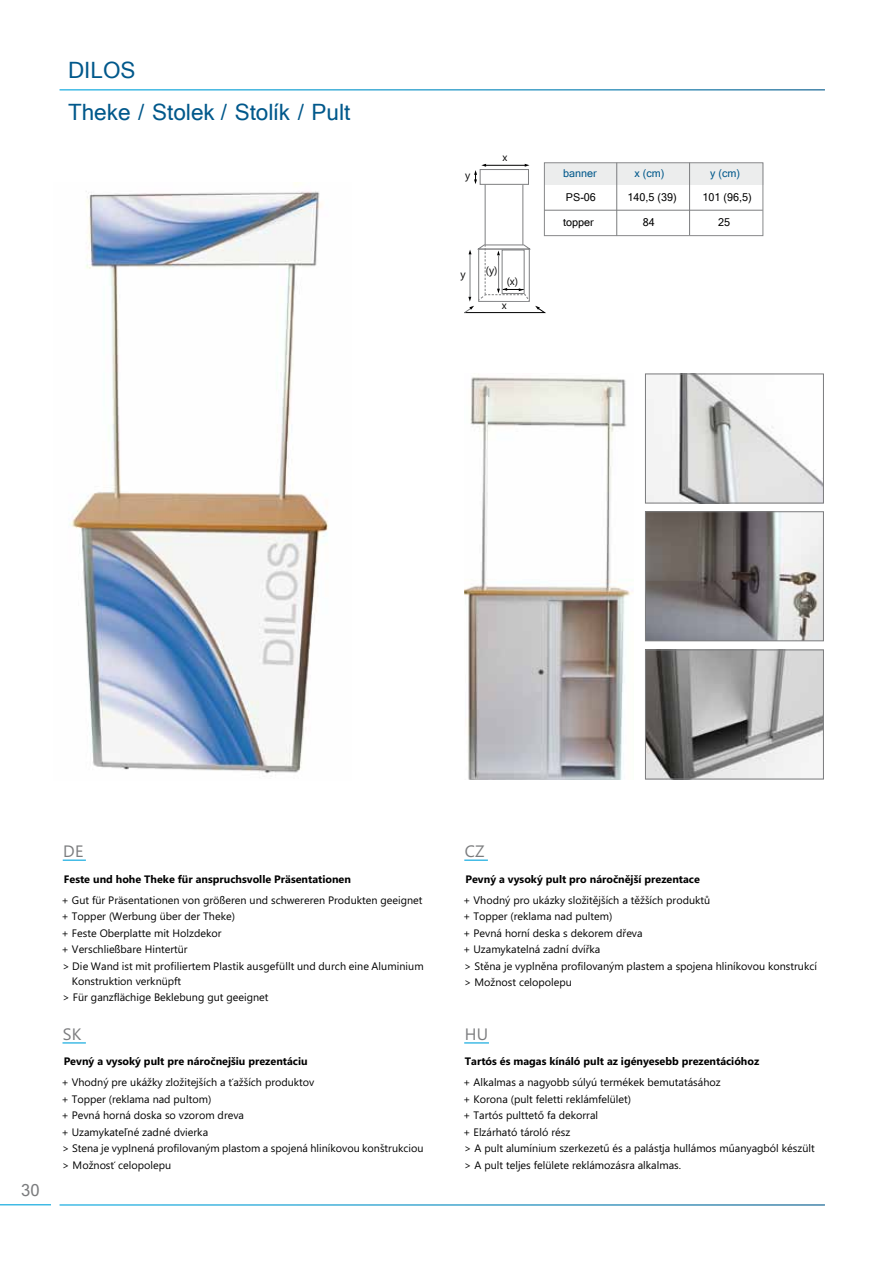
<style>
.page{position:relative;width:893px;height:1263px;background:#fff}
.page>*{position:absolute;margin:0;border:0;box-sizing:border-box;transform-origin:0 0}
.t1{font:22.5px/42px "Microsoft Sans Serif";color:#00588b}
.t2{font:16.5px "Microsoft Phags Pa";letter-spacing:.01em;color:#7b7c7e}
.t3{font:16.5px "Microsoft Sans Serif";color:#7b7c7e}
.t4{font:10.8px/16.5px "Microsoft Phags Pa";color:#000}
.t5{font:700 10.8px "Microsoft Phags Pa";color:#000}
.t6{font:10.8px "Microsoft Sans Serif";color:#000}
.t7{font:10.8px "Microsoft Sans Serif";color:#00588b}
</style>
<div class="page">
<svg style="left:63px;top:1042px;width:23px;height:1px"></svg>
<svg style="left:464px;top:1042px;width:25px;height:1px"></svg>
<img style="left:465px;top:377px;width:167px;height:403px">
<img style="left:647px;top:376px;width:175px;height:125px">
<div style="left:645px;top:374px;width:179px;height:129px;border:1px solid #7b7c7e"></div>
<img style="left:647px;top:513px;width:175px;height:126px">
<div style="left:645px;top:511px;width:179px;height:130px;border:1px solid #7b7c7e"></div>
<img style="left:647px;top:652px;width:175px;height:125px">
<div style="left:645px;top:650px;width:179px;height:129px;border:1px solid #7b7c7e"></div>
<div style="left:544px;top:163px;width:220px;height:21px;background:#eceded"></div>
<hr style="left:689px;top:162px;width:1px;height:73px;background:#7b7c7e">
<hr style="left:616px;top:163px;width:1px;height:73px;background:#7b7c7e">
<div style="left:544px;top:162px;width:219px;height:74px;border:1px solid #87888a"></div>
<img style="left:70px;top:183px;width:259px;height:591px">
<hr style="left:485px;top:182px;width:1px;height:62px;background:#7e7f81">
<hr style="left:522px;top:185px;width:1px;height:60px;background:#7e7f81">
<div style="left:480px;top:169px;width:49px;height:16px;background:#fff;border:1px solid #7e7f81"></div>
<hr style="left:484px;top:165px;width:42px;height:1px;background:#000">
<svg style="left:474px;top:164px;width:12px;height:20px"></svg>
<hr style="left:544px;top:210px;width:219px;height:1px;background:#7b7c7e">
<svg style="left:464px;top:244px;width:82px;height:69px"></svg>
<h1 class="t1" style="left:68px;top:48px;width:284px">DILOS<br>Theke / Stolek / Stolík / Pult</h1>
<p class="t4" style="left:465px;top:167px;width:7px">y</p>
<p class="t4" style="left:502px;top:148px;width:6px">x</p>
<p class="t4" style="left:460px;top:265px;width:7px">y</p>
<p class="t4" style="left:486px;top:262px;width:13px">(y)</p>
<p class="t4" style="left:507px;top:272px;width:13px">(x)</p>
<p class="t4" style="left:502px;top:297px;width:6px">x</p>
<p class="t7" style="left:563px;top:167px;width:35px">banner</p>
<p class="t7" style="left:634px;top:167px;width:31px">x (cm)</p>
<p class="t7" style="left:710px;top:167px;width:31px">y (cm)</p>
<p class="t6" style="left:566px;top:190px;width:32px">PS-06</p>
<p class="t6" style="left:628px;top:190px;width:51px">140,5 (39)</p>
<p class="t6" style="left:702px;top:190px;width:51px">101 (96,5)</p>
<p class="t6" style="left:563px;top:216px;width:32px">topper</p>
<p class="t6" style="left:643px;top:216px;width:14px">84</p>
<p class="t6" style="left:718px;top:216px;width:14px">25</p>
<h2 class="t3" style="left:21px;top:1179px;width:20px">30</h2>
<h2 class="t2" style="left:63px;top:840px;width:22px">DE</h2>
<p class="t5" style="left:64px;top:871px;width:289px">Feste und hohe Theke für anspruchsvolle Präsentationen</p>
<p class="t4" style="left:62px;top:891px;width:364px">+ Gut für Präsentationen von größeren und schwereren Produkten geeignet + Topper (Werbung über der Theke)<br>+ Feste Oberplatte mit Holzdekor<br>+ Verschließbare Hintertür<br>&gt; Die Wand ist mit profiliertem Plastik ausgefüllt und durch eine Aluminium</p>
<p class="t4" style="left:63px;top:972px;width:207px;text-indent:9px">Konstruktion verknüpft<br>&gt; Für ganzflächige Beklebung gut geeignet</p>
<h2 class="t2" style="left:63px;top:1022px;width:20px">SK</h2>
<p class="t5" style="left:64px;top:1054px;width:245px">Pevný a vysoký pult pre náročnejšiu prezentáciu</p>
<p class="t4" style="left:61px;top:1074px;width:364px">+ Vhodný pre ukážky zložitejších a ťažších produktov<br>+ Topper (reklama nad pultom)<br>+ Pevná horná doska so vzorom dreva<br>+ Uzamykateľné zadné dvierka<br>&gt; Stena je vyplnená profilovaným plastom a spojená hliníkovou konštrukciou &gt; Možnosť celopolepu</p>
<h2 class="t2" style="left:465px;top:840px;width:21px">CZ</h2>
<p class="t5" style="left:465px;top:871px;width:236px">Pevný a vysoký pult pro náročnější prezentace</p>
<p class="t4" style="left:463px;top:891px;width:355px">+ Vhodný pro ukázky složitějších a těžších produktů<br>+ Topper (reklama nad pultem)<br>+ Pevná horní deska s dekorem dřeva<br>+ Uzamykatelná zadní dvířka<br>&gt; Stěna je vyplněna profilovaným plastem a spojena hliníkovou konstrukcí &gt; Možnost celopolepu</p>
<h2 class="t2" style="left:465px;top:1022px;width:25px">HU</h2>
<p class="t5" style="left:465px;top:1054px;width:296px">Tartós és magas kínáló pult az igényesebb prezentációhoz</p>
<p class="t4" style="left:463px;top:1074px;width:353px">+ Alkalmas a nagyobb súlyú termékek bemutatásához<br>+ Korona (pult feletti reklámfelület)<br>+ Tartós pulttető fa dekorral<br>+ Elzárható tároló rész<br>&gt; A pult alumínium szerkezetű és a palástja hullámos műanyagból készült &gt; A pult teljes felülete reklámozásra alkalmas.</p>
</div>
